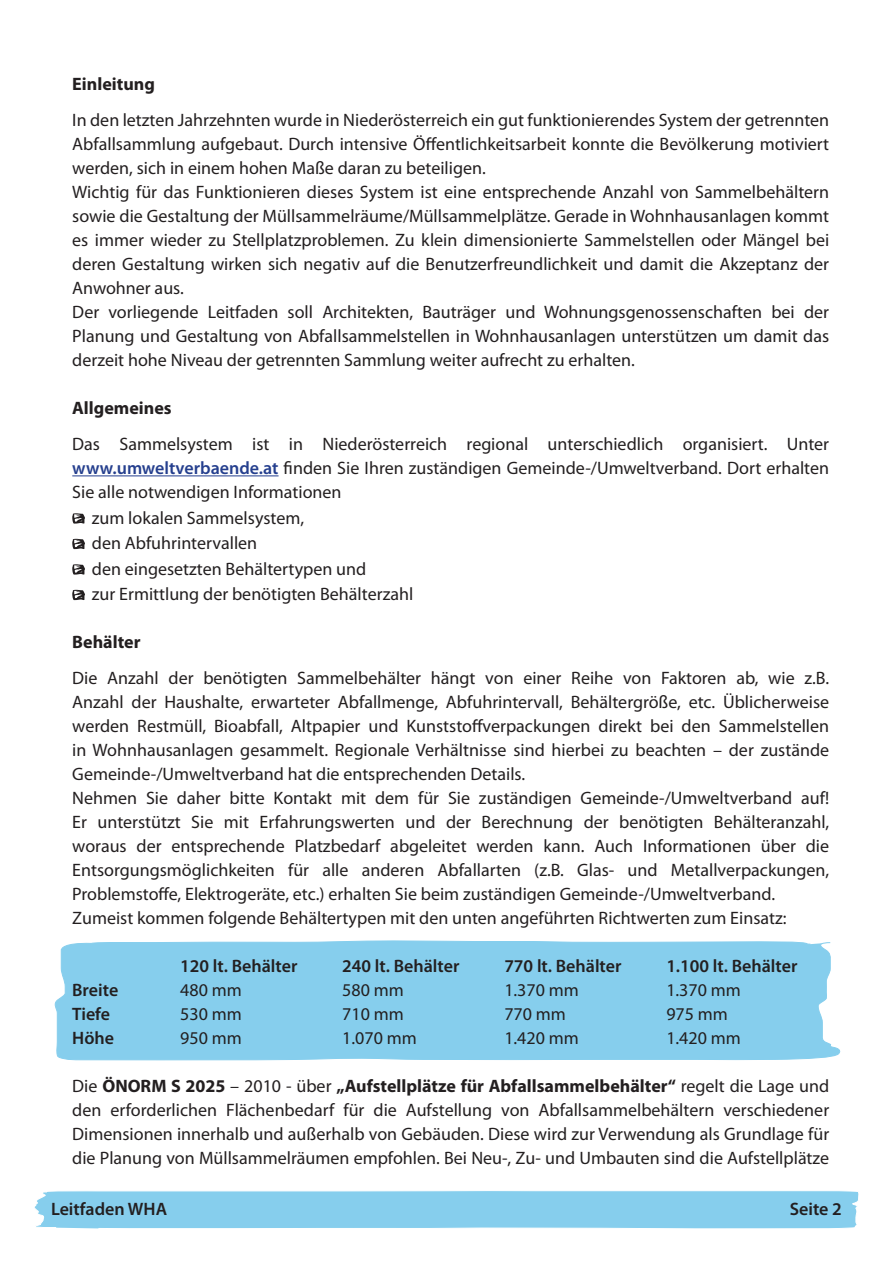
<style>
.page{position:relative;width:893px;height:1263px;background:#fff}
.page>*{position:absolute;margin:0;border:0;box-sizing:border-box;transform-origin:0 0}
.t1{font:18px/24px "Myriad Pro";color:#231f20}
.t2{font:600 18px "Myriad Pro";color:#231f20}
.t3{font:700 18px "Myriad Pro";color:#231f20}
.s1{font-weight:600;color:#253f8e}
.s2{font-weight:700}
</style>
<div class="page">
<svg style="left:34px;top:1191px;width:825px;height:38px;background:#8bd0ed"></svg>
<div style="left:54px;top:940px;width:787px;height:120px;background:#86ceed"></div>
<hr style="left:72px;top:475px;width:207px;height:1px;background:#253f8e">
<svg style="left:72px;top:513px;width:13px;height:11px"></svg>
<svg style="left:72px;top:539px;width:13px;height:10px"></svg>
<svg style="left:72px;top:564px;width:13px;height:11px"></svg>
<svg style="left:72px;top:590px;width:13px;height:10px"></svg>
<p class="t3" style="left:72px;top:72px;width:84px">Einleitung</p>
<p class="t1" style="left:72px;top:108px;width:758px">In den letzten Jahrzehnten wurde in Niederösterreich ein gut funktionierendes System der getrennten Abfallsammlung aufgebaut. Durch intensive Öffentlichkeitsarbeit konnte die Bevölkerung motiviert werden, sich in einem hohen Maße daran zu beteiligen.<br>Wichtig für das Funktionieren dieses System ist eine entsprechende Anzahl von Sammelbehältern sowie die Gestaltung der Müllsammelräume/Müllsammelplätze. Gerade in Wohnhausanlagen kommt es immer wieder zu Stellplatzproblemen. Zu klein dimensionierte Sammelstellen oder Mängel bei deren Gestaltung wirken sich negativ auf die Benutzerfreundlichkeit und damit die Akzeptanz der Anwohner aus.<br>Der vorliegende Leitfaden soll Architekten, Bauträger und Wohnungsgenossenschaften bei der Planung und Gestaltung von Abfallsammelstellen in Wohnhausanlagen unterstützen um damit das derzeit hohe Niveau der getrennten Sammlung weiter aufrecht zu erhalten.</p>
<p class="t3" style="left:72px;top:396px;width:101px">Allgemeines</p>
<p class="t1" style="left:72px;top:432px;width:758px">Das Sammelsystem ist in Niederösterreich regional unterschiedlich organisiert. Unter</p>
<p class="t1" style="left:72px;top:456px;width:758px"><span class="s1">www.umweltverbaende.at</span> finden Sie Ihren zuständigen Gemeinde-/Umweltverband. Dort erhalten</p>
<p class="t1" style="left:72px;top:480px;width:271px">Sie alle notwendigen Informationen</p>
<p class="t1" style="left:92px;top:505px;width:214px">zum lokalen Sammelsystem,</p>
<p class="t1" style="left:92px;top:531px;width:167px">den Abfuhrintervallen</p>
<p class="t1" style="left:92px;top:556px;width:276px">den eingesetzten Behältertypen und</p>
<p class="t1" style="left:92px;top:582px;width:323px">zur Ermittlung der benötigten Behälterzahl</p>
<p class="t3" style="left:72px;top:630px;width:70px">Behälter</p>
<p class="t1" style="left:72px;top:666px;width:758px">Die Anzahl der benötigten Sammelbehälter hängt von einer Reihe von Faktoren ab, wie z.B.<br>Anzahl der Haushalte, erwarteter Abfallmenge, Abfuhrintervall, Behältergröße, etc. Üblicherweise werden Restmüll, Bioabfall, Altpapier und Kunststoffverpackungen direkt bei den Sammelstellen in Wohnhausanlagen gesammelt. Regionale Verhältnisse sind hierbei zu beachten – der zustände Gemeinde-/Umweltverband hat die entsprechenden Details.<br>Nehmen Sie daher bitte Kontakt mit dem für Sie zuständigen Gemeinde-/Umweltverband auf!<br>Er unterstützt Sie mit Erfahrungswerten und der Berechnung der benötigten Behälteranzahl, woraus der entsprechende Platzbedarf abgeleitet werden kann. Auch Informationen über die Entsorgungsmöglichkeiten für alle anderen Abfallarten (z.B. Glas- und Metallverpackungen, Problemstoffe, Elektrogeräte, etc.) erhalten Sie beim zuständigen Gemeinde-/Umweltverband.<br>Zumeist kommen folgende Behältertypen mit den unten angeführten Richtwerten zum Einsatz:</p>
<p class="t2" style="left:180px;top:954px;width:119px">120 lt. Behälter</p>
<p class="t2" style="left:342px;top:954px;width:119px">240 lt. Behälter</p>
<p class="t2" style="left:504px;top:954px;width:119px">770 lt. Behälter</p>
<p class="t2" style="left:666px;top:954px;width:133px">1.100 lt. Behälter</p>
<p class="t2" style="left:72px;top:978px;width:48px">Breite</p>
<p class="t1" style="left:180px;top:978px;width:63px">480 mm</p>
<p class="t1" style="left:342px;top:978px;width:63px">580 mm</p>
<p class="t1" style="left:504px;top:978px;width:76px">1.370 mm</p>
<p class="t1" style="left:666px;top:978px;width:76px">1.370 mm</p>
<p class="t2" style="left:72px;top:1002px;width:39px">Tiefe</p>
<p class="t1" style="left:180px;top:1002px;width:63px">530 mm</p>
<p class="t1" style="left:342px;top:1002px;width:63px">710 mm</p>
<p class="t1" style="left:504px;top:1002px;width:63px">770 mm</p>
<p class="t1" style="left:666px;top:1002px;width:63px">975 mm</p>
<p class="t2" style="left:72px;top:1026px;width:43px">Höhe</p>
<p class="t1" style="left:180px;top:1026px;width:63px">950 mm</p>
<p class="t1" style="left:342px;top:1026px;width:76px">1.070 mm</p>
<p class="t1" style="left:504px;top:1026px;width:76px">1.420 mm</p>
<p class="t1" style="left:666px;top:1026px;width:76px">1.420 mm</p>
<p class="t1" style="left:72px;top:1074px;width:758px;text-align:justify">Die <span class="s2">ÖNORM S 2025</span> – 2010 - über <span class="s2">„Aufstellplätze für Abfallsammelbehälter“</span> regelt die Lage und den erforderlichen Flächenbedarf für die Aufstellung von Abfallsammelbehältern verschiedener Dimensionen innerhalb und außerhalb von Gebäuden. Diese wird zur Verwendung als Grundlage für die Planung von Müllsammelräumen empfohlen. Bei Neu-, Zu- und Umbauten sind die Aufstellplätze</p>
<p class="t2" style="left:51px;top:1197px;width:118px">Leitfaden WHA</p>
<p class="t2" style="left:790px;top:1197px;width:54px">Seite 2</p>
</div>
